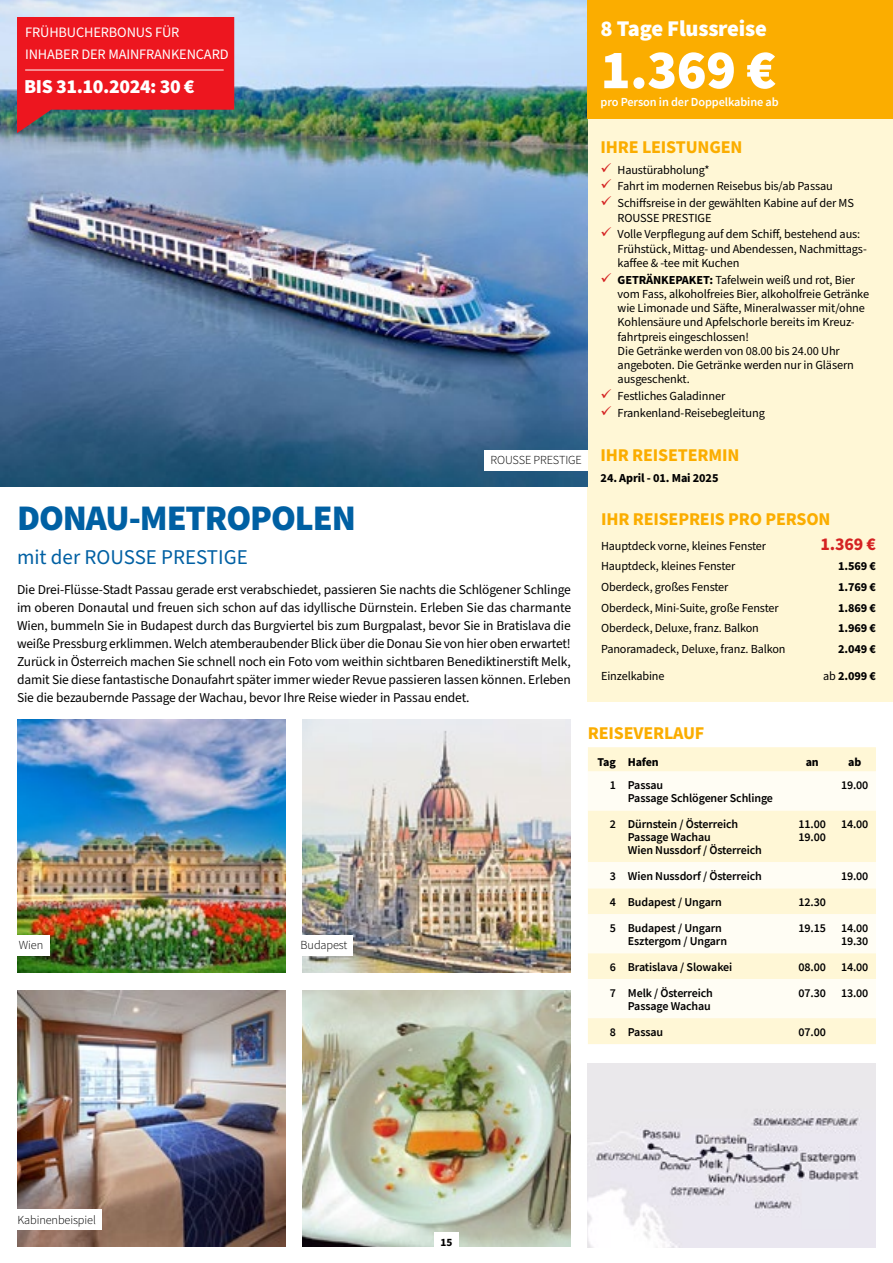
<style>
.page{position:relative;width:893px;height:1263px;background:#fff}
.page>*{position:absolute;margin:0;border:0;box-sizing:border-box;transform-origin:0 0}
.t1{font:900 55.5px "Source Sans Pro";color:#fff}
.t2{font:900 36px "Source Sans Pro";letter-spacing:-.03em;color:#0060a3}
.t3{font:900 22.5px "Source Sans Pro";letter-spacing:-.01em;color:#fff}
.t4{font:21px "Source Sans Pro";color:#0060a3}
.t5{font:900 19.8px "Source Sans Pro";letter-spacing:-.02em;color:#fff}
.t6{font:700 18px "Source Sans Pro";letter-spacing:-.01em;color:#fbad00}
.t7{font:700 18px "Source Sans Pro";color:#d42222}
.t8{font:14.4px/21.6px "Source Sans Pro";letter-spacing:-.01em;color:#fff}
.t9{font:13.5px/18px "Source Sans Pro";letter-spacing:-.01em;color:#000;text-align:justify}
.t10{font:12.3px/14.2px "Source Sans Pro";letter-spacing:-.01em;color:#000}
.t11{font:700 12.3px "Source Sans Pro";letter-spacing:-.01em;color:#000}
.t12{font:300 12.3px "Source Sans Pro";letter-spacing:-.01em;color:#000}
.t13{font:600 12.3px "Source Sans Pro";letter-spacing:-.01em;color:#fff}
.t14{font:600 12px/12.9px "Source Sans Pro";letter-spacing:-.01em;color:#000}
.t15{font:700 12px "Source Sans Pro";letter-spacing:-.02em;color:#000}
.t16{font:700 11.25px "Source Sans Pro";color:#000}
.s1{font-weight:700}
.s2{font-weight:400}
</style>
<div class="page">
<div style="left:588px;top:117px;width:305px;height:585px;background:#fff7d6"></div>
<img style="left:17px;top:990px;width:268px;height:256px">
<img style="left:302px;top:990px;width:269px;height:256px">
<img style="left:17px;top:719px;width:268px;height:253px">
<img style="left:302px;top:719px;width:269px;height:253px">
<img style="left:0;top:0;width:588px;height:486px">
<div style="left:484px;top:450px;width:104px;height:20px;background:#fff"></div>
<img style="left:588px;top:1063px;width:288px;height:184px">
<div style="left:11px;top:1209px;width:91px;height:20px;background:#fff"></div>
<div style="left:13px;top:935px;width:36px;height:20px;background:#fff"></div>
<div style="left:295px;top:935px;width:58px;height:20px;background:#fff"></div>
<div style="left:588px;top:747px;width:288px;height:297px;background:#fff7d6"></div>
<svg style="left:588px;top:771px;width:288px;height:247px;fill:#fffdf4"></svg>
<div style="left:588px;top:0;width:305px;height:119px;background:#fbad00"></div>
<div style="left:434px;top:1232px;width:25px;height:30px;background:#fff"></div>
<svg style="left:17px;top:17px;width:217px;height:116px;background:#cd282c"></svg>
<hr style="left:25px;top:70px;width:199px;height:1px;background:#fff">
<p class="t8" style="left:25px;top:22px;width:205px">FRÜHBUCHERBONUS FÜR<br>INHABER DER MAINFRANKENCARD</p>
<h3 class="t5" style="left:24px;top:72px;width:172px">BIS 31.10.2024: 30 €</h3>
<p class="t12" style="left:491px;top:453px;width:93px">ROUSSE PRESTIGE</p>
<h2 class="t2" style="left:17px;top:493px;width:341px">DONAU-METROPOLEN</h2>
<h3 class="t4" style="left:17px;top:543px;width:232px">mit der ROUSSE PRESTIGE</h3>
<p class="t9" style="left:17px;top:581px;width:556px">Die Drei-Flüsse-Stadt Passau gerade erst verabschiedet, passieren Sie nachts die Schlögener Schlinge im oberen Donautal und freuen sich schon auf das idyllische Dürnstein. Erleben Sie das charmante Wien, bummeln Sie in Budapest durch das Burgviertel bis zum Burgpalast, bevor Sie in Bratislava die weiße Pressburg erklimmen. Welch atemberaubender Blick über die Donau Sie von hier oben erwartet!<br>Zurück in Österreich machen Sie schnell noch ein Foto vom weithin sichtbaren Benediktinerstift Melk, damit Sie diese fantastische Donaufahrt später immer wieder Revue passieren lassen können. Erleben Sie die bezaubernde Passage der Wachau, bevor Ihre Reise wieder in Passau endet.</p>
<h3 class="t3" style="left:601px;top:13px;width:168px">8 Tage Flussreise</h3>
<h1 class="t1" style="left:601px;top:31px;width:177px">1.369 €</h1>
<p class="t13" style="left:601px;top:94px;width:180px">pro Person in der Doppelkabine ab</p>
<h3 class="t6" style="left:601px;top:134px;width:143px">IHRE LEISTUNGEN</h3>
<p class="t10" style="left:618px;top:162px;width:238px;line-height:16.8px">Haustürabholung*<br>Fahrt im modernen Reisebus bis/ab Passau<br>Schiffsreise in der gewählten Kabine auf der MS</p>
<p class="t10" style="left:618px;top:209px;width:244px;line-height:16.8px">ROUSSE PRESTIGE<br>Volle Verpflegung auf dem Schiff, bestehend aus:</p>
<p class="t10" style="left:618px;top:242px;width:251px">Frühstück, Mittag- und Abendessen, Nachmittags&shy;kaffee &amp; -tee mit Kuchen</p>
<p class="t10" style="left:618px;top:273px;width:253px"><span class="s1">GETRÄNKEPAKET:</span> Tafelwein weiß und rot, Bier vom Fass, alkoholfreies Bier, alkoholfreie Getränke wie Limonade und Säfte, Mineralwasser mit/ohne Kohlensäure und Apfelschorle bereits im Kreuz&shy;fahrtpreis eingeschlossen!<br>Die Getränke werden von 08.00 bis 24.00 Uhr angeboten. Die Getränke werden nur in Gläsern ausgeschenkt.</p>
<p class="t10" style="left:618px;top:388px;width:149px;line-height:16.8px">Festliches Galadinner<br>Frankenland-Reisebegleitung</p>
<h3 class="t6" style="left:601px;top:443px;width:140px">IHR REISETERMIN</h3>
<p class="t11" style="left:601px;top:469px;width:119px">24. April - 01. Mai 2025</p>
<h3 class="t6" style="left:601px;top:506px;width:231px">IHR REISEPREIS PRO PERSON</h3>
<p class="t10" style="left:601px;top:539px;width:166px">Hauptdeck vorne, kleines Fenster</p>
<h3 class="t7" style="left:821px;top:532px;width:57px">1.369 €</h3>
<p class="t10" style="left:601px;top:560px;width:136px">Hauptdeck, kleines Fenster</p>
<p class="t11" style="left:838px;top:558px;width:39px">1.569 €</p>
<p class="t10" style="left:601px;top:580px;width:129px">Oberdeck, großes Fenster</p>
<p class="t11" style="left:838px;top:579px;width:39px">1.769 €</p>
<p class="t10" style="left:601px;top:601px;width:179px">Oberdeck, Mini-Suite, große Fenster</p>
<p class="t11" style="left:838px;top:599px;width:39px">1.869 €</p>
<p class="t10" style="left:601px;top:621px;width:159px">Oberdeck, Deluxe, franz. Balkon</p>
<p class="t11" style="left:838px;top:620px;width:39px">1.969 €</p>
<p class="t10" style="left:601px;top:642px;width:186px">Panoramadeck, Deluxe, franz. Balkon</p>
<p class="t11" style="left:838px;top:640px;width:39px">2.049 €</p>
<p class="t10" style="left:601px;top:669px;width:65px">Einzelkabine</p>
<p class="t11" style="left:823px;top:667px;width:54px"><span class="s2">ab</span> 2.099 €</p>
<p class="t12" style="left:19px;top:937px;width:26px">Wien</p>
<p class="t12" style="left:301px;top:937px;width:48px">Budapest</p>
<p class="t12" style="left:17px;top:1212px;width:80px">Kabinenbeispiel</p>
<p class="t16" style="left:440px;top:1234px;width:13px">15</p>
<h3 class="t6" style="left:588px;top:720px;width:118px">REISEVERLAUF</h3>
<p class="t15" style="left:598px;top:753px;width:62px">Tag Hafen</p>
<p class="t15" style="left:806px;top:753px;width:15px">an</p>
<p class="t15" style="left:848px;top:753px;width:15px">ab</p>
<p class="t14" style="left:628px;top:778px;width:147px;text-indent:-18px">1 Passau<br>Passage Schlögener Schlinge</p>
<p class="t14" style="left:841px;top:778px;width:29px">19.00</p>
<p class="t14" style="left:628px;top:817px;width:135px;text-indent:-18px">2 Dürnstein / Österreich<br>Passage Wachau<br>Wien Nussdorf / Österreich</p>
<p class="t14" style="left:798px;top:817px;width:29px">11.00<br>19.00</p>
<p class="t14" style="left:841px;top:817px;width:29px">14.00</p>
<p class="t14" style="left:610px;top:869px;width:154px">3 Wien Nussdorf / Österreich</p>
<p class="t14" style="left:841px;top:869px;width:29px">19.00</p>
<p class="t14" style="left:610px;top:895px;width:114px">4 Budapest / Ungarn</p>
<p class="t14" style="left:798px;top:895px;width:29px">12.30</p>
<p class="t14" style="left:628px;top:921px;width:101px;text-indent:-18px">5 Budapest / Ungarn<br>Esztergom / Ungarn</p>
<p class="t14" style="left:798px;top:921px;width:29px">19.15</p>
<p class="t14" style="left:841px;top:921px;width:29px">14.00<br>19.30</p>
<p class="t14" style="left:610px;top:960px;width:124px">6 Bratislava / Slowakei</p>
<p class="t14" style="left:798px;top:960px;width:29px">08.00</p>
<p class="t14" style="left:841px;top:960px;width:29px">14.00</p>
<p class="t14" style="left:610px;top:986px;width:105px;text-align:right">7 Melk / Österreich<br>Passage Wachau</p>
<p class="t14" style="left:798px;top:986px;width:29px">07.30</p>
<p class="t14" style="left:841px;top:986px;width:29px">13.00</p>
<p class="t14" style="left:610px;top:1025px;width:55px">8 Passau</p>
<p class="t14" style="left:798px;top:1025px;width:29px">07.00</p>
</div>
